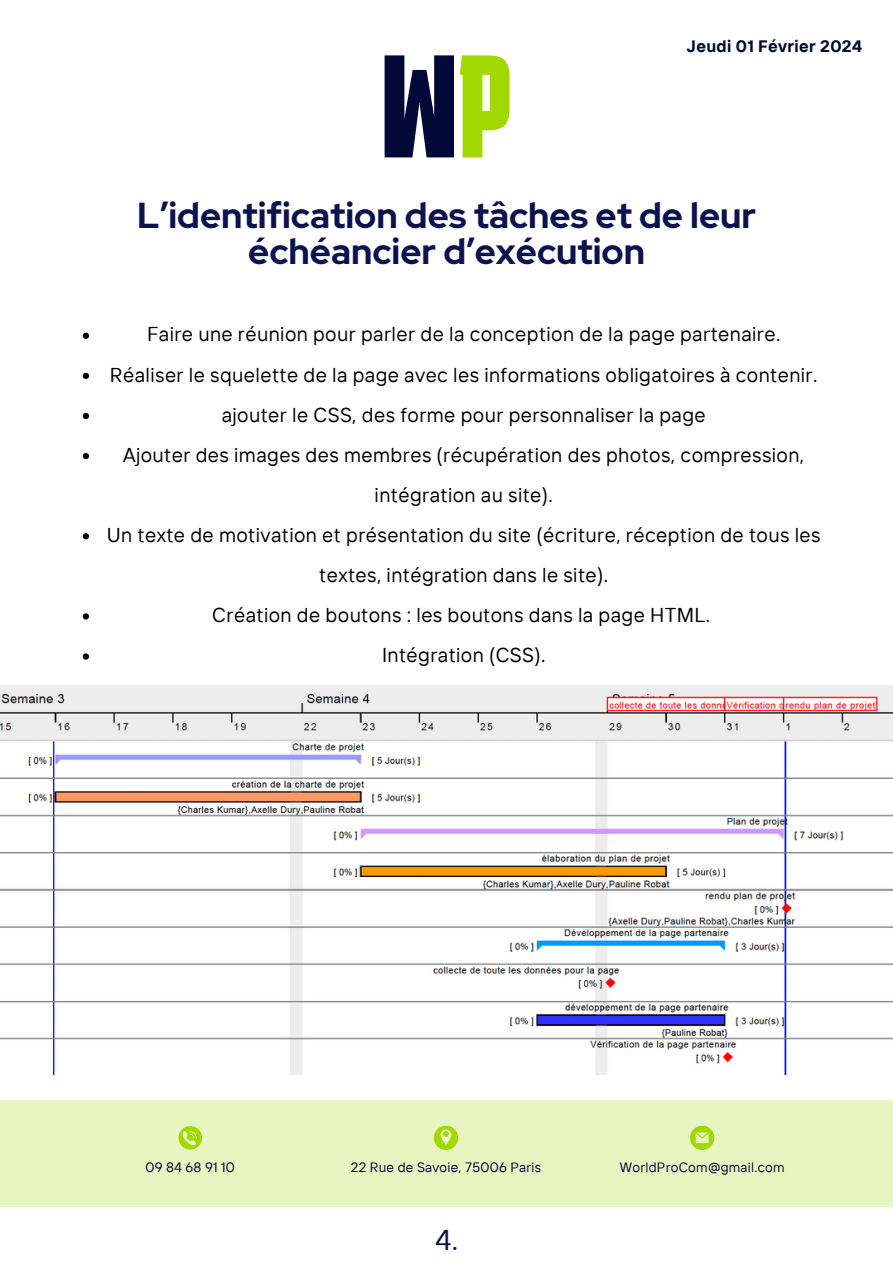
<style>
.page{position:relative;width:893px;height:1264px;background:#fff}
.page>*{position:absolute;margin:0;border:0;box-sizing:border-box;transform-origin:0 0}
.t1{font:700 145.65px "Karantina";color:#030936}
.t2{font:700 36px/36px "Red Hat Display";color:#0a1250;text-align:center}
.t3{font:28.65px "TT Interphases";color:#0a1250}
.t4{font:20.1px/40px "TT Interphases";letter-spacing:.02em;color:#000;text-align:center}
.t5{font:700 16.5px "TT Interphases";letter-spacing:.02em;color:#030936}
.t6{font:13.5px "TT Interphases";letter-spacing:.02em;color:#030936}
.s1{color:#a0d800}
</style>
<div class="page">
<div style="left:0;top:1100px;width:892px;height:107px;background:#e7f5c0"></div>
<svg style="left:690px;top:1125px;width:24px;height:24px"></svg>
<svg style="left:434px;top:1125px;width:24px;height:24px"></svg>
<svg style="left:178px;top:1126px;width:24px;height:23px"></svg>
<img style="left:0;top:685px;width:892px;height:388px">
<svg style="left:83px;top:332px;width:6px;height:7px"></svg>
<svg style="left:83px;top:373px;width:6px;height:6px"></svg>
<svg style="left:83px;top:413px;width:6px;height:6px"></svg>
<svg style="left:83px;top:453px;width:6px;height:6px"></svg>
<svg style="left:83px;top:533px;width:6px;height:6px"></svg>
<svg style="left:83px;top:613px;width:6px;height:6px"></svg>
<svg style="left:83px;top:653px;width:6px;height:6px"></svg>
<h1 class="t1" style="left:381px;top:32px;width:133px">W<span class="s1">P</span></h1>
<p class="t5" style="left:686px;top:36px;width:177px">Jeudi 01 Février 2024</p>
<h2 class="t2" style="left:137px;top:197px;width:620px">L’identification des tâches et de leur échéancier d’exécution</h2>
<p class="t4" style="left:107px;top:314px;width:715px">Faire une réunion pour parler de la conception de la page partenaire.<br>Réaliser le squelette de la page avec les informations obligatoires à contenir. ajouter le CSS, des forme pour personnaliser la page<br>Ajouter des images des membres (récupération des photos, compression, intégration au site).<br>Un texte de motivation et présentation du site (écriture, réception de tous les textes, intégration dans le site).<br>Création de boutons : les boutons dans la page HTML.<br>Intégration (CSS).</p>
<p class="t6" style="left:145px;top:1158px;width:91px">09 84 68 91 10</p>
<p class="t6" style="left:351px;top:1158px;width:192px">22 Rue de Savoie, 75006 Paris</p>
<p class="t6" style="left:619px;top:1158px;width:166px">WorldProCom@gmail.com</p>
<h3 class="t3" style="left:435px;top:1220px;width:24px">4.</h3>
</div>
